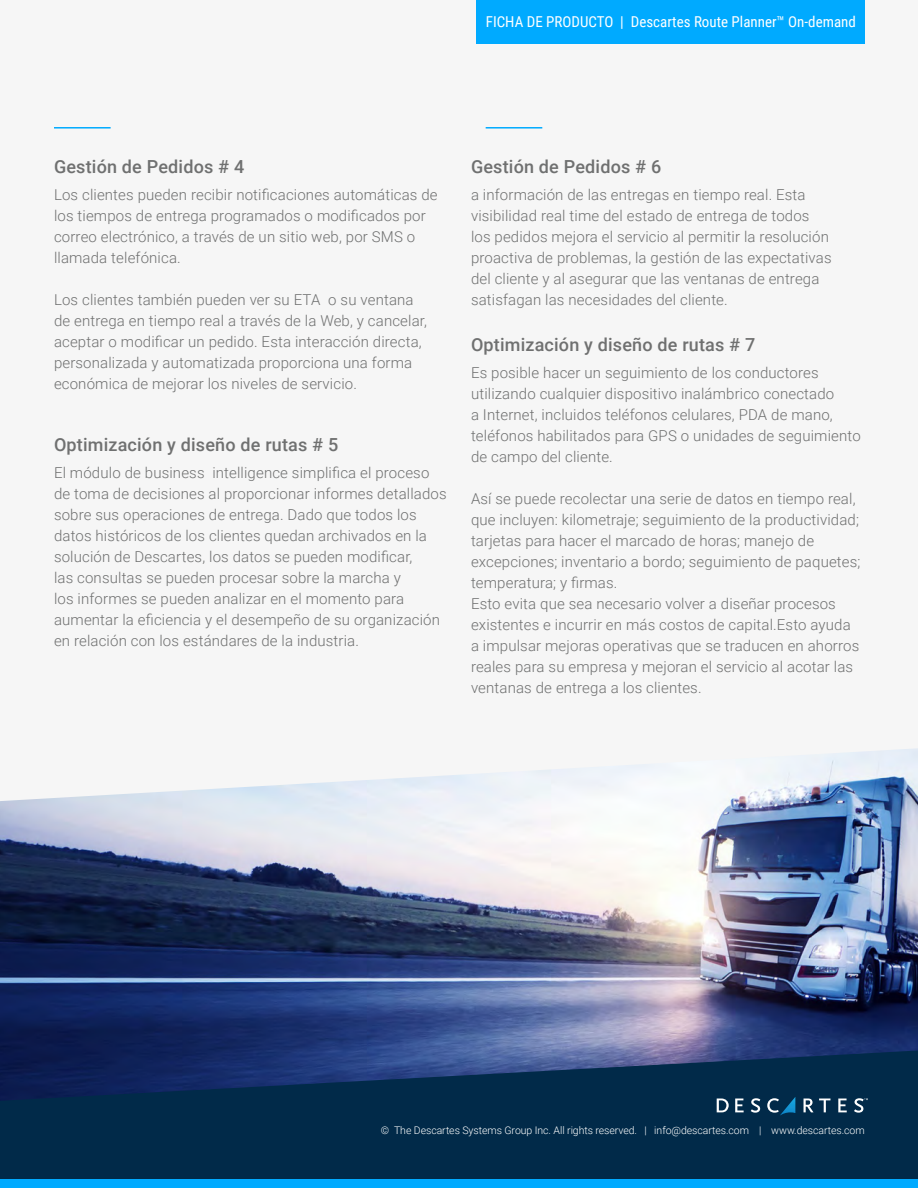
<style>
.page{position:relative;width:918px;height:1188px;background:#fff}
.page>*{position:absolute;margin:0;border:0;box-sizing:border-box;transform-origin:0 0}
.t1{font:500 18px "Roboto";letter-spacing:.01em;color:#6f7070}
.t2{font:300 15px/21px "Roboto";letter-spacing:.01em;color:#6f7070}
.t3{font:15px "Roboto Condensed";color:#fff}
.t4{font:300 10.5px "Roboto";letter-spacing:-.005em;color:#fff}
</style>
<div class="page">
<img style="left:0;top:801px;width:918px;height:249px">
<div style="left:2px;top:43px;width:916px;height:758px;background:#f6f6f6"></div>
<svg style="left:0;top:1050px;width:918px;height:129px;background:#082d51"></svg>
<div style="left:0;top:1179px;width:918px;height:9px;background:#0af"></div>
<hr style="left:54px;top:127px;width:57px;height:2px;background:#0af">
<hr style="left:486px;top:127px;width:56px;height:2px;background:#0af">
<svg style="left:735px;top:1099px;width:9px;height:13px"></svg>
<svg style="left:751px;top:1098px;width:9px;height:15px"></svg>
<svg style="left:767px;top:1097px;width:28px;height:19px"></svg>
<svg style="left:717px;top:1099px;width:12px;height:13px"></svg>
<svg style="left:804px;top:1099px;width:26px;height:13px"></svg>
<svg style="left:838px;top:1099px;width:9px;height:13px"></svg>
<svg style="left:854px;top:1098px;width:14px;height:15px"></svg>
<div style="left:476px;top:0;width:389px;height:43px;background:#0af"></div>
<p class="t3" style="left:486px;top:11px;width:372px">FICHA DE PRODUCTO | Descartes Route Planner™ On-demand</p>
<p class="t1" style="left:54px;top:154px;width:192px">Gestión de Pedidos # 4</p>
<p class="t2" style="left:54px;top:184px;width:385px">Los clientes pueden recibir notificaciones automáticas de los tiempos de entrega programados o modificados por correo electrónico, a través de un sitio web, por SMS o llamada telefónica.</p>
<p class="t2" style="left:54px;top:289px;width:375px">Los clientes también pueden ver su ETA o su ventana de entrega en tiempo real a través de la Web, y cancelar, aceptar o modificar un pedido. Esta interacción directa, personalizada y automatizada proporciona una forma económica de mejorar los niveles de servicio.</p>
<p class="t1" style="left:54px;top:432px;width:286px">Optimización y diseño de rutas # 5</p>
<p class="t2" style="left:54px;top:462px;width:394px">El módulo de business intelligence simplifica el proceso de toma de decisiones al proporcionar informes detallados sobre sus operaciones de entrega. Dado que todos los datos históricos de los clientes quedan archivados en la solución de Descartes, los datos se pueden modificar,<br>las consultas se pueden procesar sobre la marcha y<br>los informes se pueden analizar en el momento para aumentar la eficiencia y el desempeño de su organización en relación con los estándares de la industria.</p>
<p class="t1" style="left:471px;top:154px;width:192px">Gestión de Pedidos # 6</p>
<p class="t2" style="left:471px;top:184px;width:362px">a información de las entregas en tiempo real. Esta visibilidad real time del estado de entrega de todos los pedidos mejora el servicio al permitir la resolución proactiva de problemas, la gestión de las expectativas del cliente y al asegurar que las ventanas de entrega satisfagan las necesidades del cliente.</p>
<p class="t1" style="left:471px;top:332px;width:286px">Optimización y diseño de rutas # 7</p>
<p class="t2" style="left:471px;top:361px;width:391px">Es posible hacer un seguimiento de los conductores utilizando cualquier dispositivo inalámbrico conectado<br>a Internet, incluidos teléfonos celulares, PDA de mano, teléfonos habilitados para GPS o unidades de seguimiento de campo del cliente.</p>
<p class="t2" style="left:471px;top:487px;width:391px">Así se puede recolectar una serie de datos en tiempo real, que incluyen: kilometraje; seguimiento de la productividad; tarjetas para hacer el marcado de horas; manejo de excepciones; inventario a bordo; seguimiento de paquetes; temperatura; y firmas.<br>Esto evita que sea necesario volver a diseñar procesos existentes e incurrir en más costos de capital.Esto ayuda a impulsar mejoras operativas que se traducen en ahorros reales para su empresa y mejoran el servicio al acotar las ventanas de entrega a los clientes.</p>
<p class="t4" style="left:381px;top:1123px;width:485px">© The Descartes Systems Group Inc. All rights reserved. | info@descartes.com | www.descartes.com</p>
</div>
